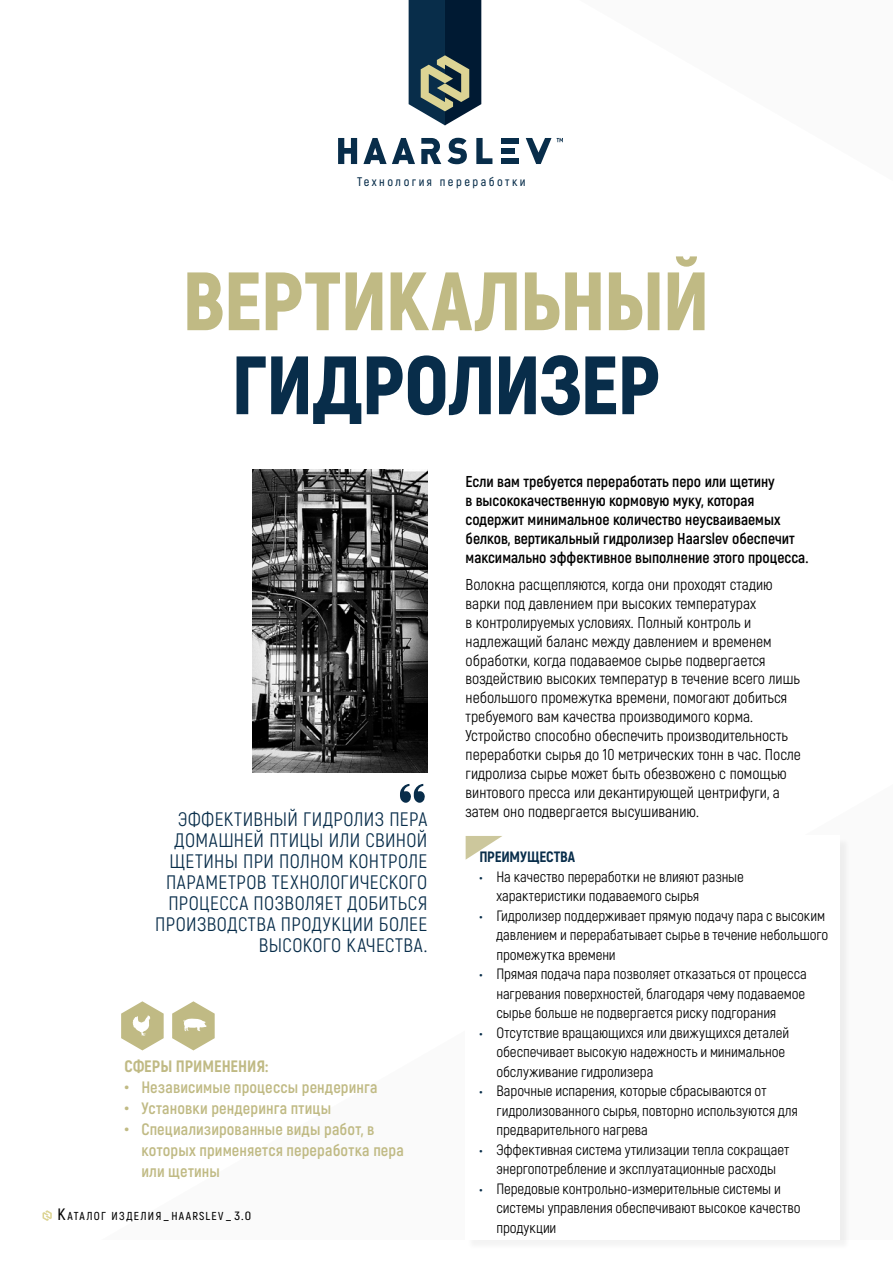
<style>
.page{position:relative;width:893px;height:1263px;background:#fff}
.page>*{position:absolute;margin:0;border:0;box-sizing:border-box;transform-origin:0 0}
.t1{font:900 82.5px "Akrobat";letter-spacing:-.015em;color:#c0ba84}
.t2{font:900 82.5px "Akrobat";letter-spacing:-.005em;color:#082d4a}
.t3{font:19.5px/21px "Akrobat";letter-spacing:.02em;color:#082d4a;text-align:right}
.t4{font:700 16.5px/21px "Akrobat";letter-spacing:.01em;color:#c0ba84}
.t5{font:800 16.5px "Akrobat";color:#c0ba84}
.t6{font:15.75px/18.9px "Akrobat";color:#000}
.t7{font:700 15.75px/18.9px "Akrobat";color:#000}
.t8{font:15px/19.5px "Akrobat";letter-spacing:-.005em;color:#000}
.t9{font:800 15px "Akrobat";letter-spacing:-.005em;color:#082d4a}
.t10{font:600 12.45px "Akrobat";letter-spacing:.2em;color:#082d4a}
.t11{font:600 11.55px "Akrobat";letter-spacing:.105em;color:#000}
.s1{font-size:22.5px}
.s2{font-size:16.5px}
.s3{font-size:12px}
.s4{font-weight:700;color:#082d4a}
</style>
<div class="page">
<svg style="left:43px;top:1210px;width:9px;height:11px"></svg>
<svg style="left:557px;top:138px;width:6px;height:4px"></svg>
<svg style="left:338px;top:138px;width:19px;height:26px"></svg>
<svg style="left:526px;top:138px;width:25px;height:26px"></svg>
<svg style="left:363px;top:138px;width:52px;height:26px"></svg>
<svg style="left:421px;top:138px;width:20px;height:26px"></svg>
<svg style="left:447px;top:138px;width:20px;height:26px"></svg>
<svg style="left:476px;top:138px;width:16px;height:26px"></svg>
<div style="left:501px;top:158px;width:17px;height:6px;background:#082d4a"></div>
<div style="left:501px;top:148px;width:13px;height:6px;background:#082d4a"></div>
<div style="left:501px;top:138px;width:17px;height:6px;background:#082d4a"></div>
<svg style="left:409px;top:0;width:72px;height:125px;background:#384f5b"></svg>
<svg style="left:400px;top:784px;width:25px;height:19px"></svg>
<div style="left:467px;top:837px;width:383px;height:413px;background:#f5f5f5"></div>
<div style="left:466px;top:836px;width:374px;height:404px;background:#fff"></div>
<svg style="left:466px;top:836px;width:36px;height:24px"></svg>
<img style="left:253px;top:470px;width:174px;height:303px">
<svg style="left:121px;top:1001px;width:43px;height:49px"></svg>
<svg style="left:172px;top:1001px;width:43px;height:49px"></svg>
<p class="t10" style="left:357px;top:174px;width:170px">Технология переработки</p>
<h1 class="t1" style="left:182px;top:248px;width:529px">ВЕРТИКАЛЬНЫЙ</h1>
<h1 class="t2" style="left:231px;top:332px;width:431px">ГИДРОЛИЗЕР</h1>
<h2 class="t3" style="left:155px;top:809px;width:274px">ЭФФЕКТИВНЫЙ ГИДРОЛИЗ ПЕРА<br>ДОМАШНЕЙ ПТИЦЫ ИЛИ СВИНОЙ<br>ЩЕТИНЫ ПРИ ПОЛНОМ КОНТРОЛЕ<br>ПАРАМЕТРОВ ТЕХНОЛОГИЧЕСКОГО<br>ПРОЦЕССА ПОЗВОЛЯЕТ ДОБИТЬСЯ<br>ПРОИЗВОДСТВА ПРОДУКЦИИ БОЛЕЕ<br>ВЫСОКОГО КАЧЕСТВА.</h2>
<p class="t5" style="left:124px;top:1055px;width:145px">СФЕРЫ ПРИМЕНЕНИЯ:</p>
<p class="t4" style="left:124px;top:1076px;width:255px"><span class="s1">•</span> Независимые процессы рендеринга</p>
<p class="t4" style="left:124px;top:1097px;width:208px"><span class="s1">•</span> Установки рендеринга птицы</p>
<p class="t4" style="left:141px;top:1118px;width:264px;text-indent:-17px"><span class="s1">•</span> Специализированные виды работ, в которых применяется переработка пера или щетины</p>
<p class="t11" style="left:57px;top:1209px;width:195px"><span class="s2">К</span>АТАЛОГ ИЗДЕЛИЯ<span class="s3">_</span>HAARSLEV<span class="s3">_ 3.0</span></p>
<p class="t7" style="left:466px;top:472px;width:344px">Если вам требуется переработать перо или щетину<br>в высококачественную кормовую муку, которая содержит минимальное количество неусваиваемых белков, вертикальный гидролизер Haarslev обеспечит максимально эффективное выполнение этого процесса.</p>
<p class="t6" style="left:466px;top:575px;width:337px">Волокна расщепляются, когда они проходят стадию варки под давлением при высоких температурах<br>в контролируемых условиях. Полный контроль и надлежащий баланс между давлением и временем обработки, когда подаваемое сырье подвергается воздействию высоких температур в течение всего лишь небольшого промежутка времени, помогают добиться требуемого вам качества производимого корма.<br>Устройство способно обеспечить производительность переработки сырья до 10 метрических тонн в час. После гидролиза сырье может быть обезвожено с помощью винтового пресса или декантирующей центрифуги, а затем оно подвергается высушиванию.</p>
<p class="t9" style="left:479px;top:847px;width:97px">ПРЕИМУЩЕСТВА</p>
<p class="t8" style="left:496px;top:867px;width:249px;text-indent:-17px"><span class="s4">•</span> На качество переработки не влияют разные характеристики подаваемого сырья</p>
<p class="t8" style="left:496px;top:906px;width:334px;text-indent:-17px"><span class="s4">•</span> Гидролизер поддерживает прямую подачу пара с высоким давлением и перерабатывает сырье в течение небольшого промежутка времени</p>
<p class="t8" style="left:496px;top:964px;width:312px;text-indent:-17px"><span class="s4">•</span> Прямая подача пара позволяет отказаться от процесса нагревания поверхностей, благодаря чему подаваемое сырье больше не подвергается риску подгорания</p>
<p class="t8" style="left:496px;top:1023px;width:294px;text-indent:-17px"><span class="s4">•</span> Отсутствие вращающихся или движущихся деталей обеспечивает высокую надежность и минимальное обслуживание гидролизера</p>
<p class="t8" style="left:496px;top:1081px;width:303px;text-indent:-17px"><span class="s4">•</span> Варочные испарения, которые сбрасываются от гидролизованного сырья, повторно используются для предварительного нагрева</p>
<p class="t8" style="left:479px;top:1140px;width:311px;text-align:center"><span class="s4">•</span> Эффективная система утилизации тепла сокращает энергопотребление и эксплуатационные расходы</p>
<p class="t8" style="left:496px;top:1179px;width:306px;text-indent:-17px"><span class="s4">•</span> Передовые контрольно-измерительные системы и системы управления обеспечивают высокое качество продукции</p>
</div>
